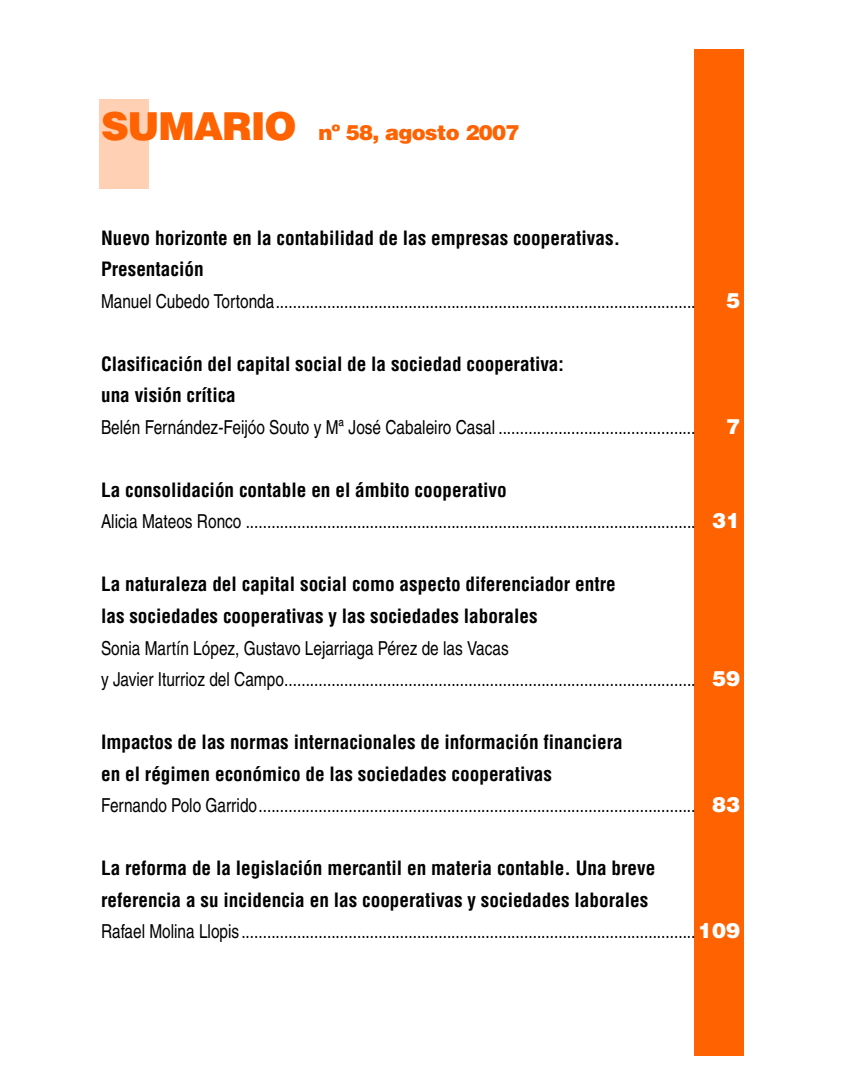
<style>
.page{position:relative;width:844px;height:1092px;background:#fff}
.page>*{position:absolute;margin:0;border:0;box-sizing:border-box;transform-origin:0 0}
.t1{font:900 21px "Helvetica";letter-spacing:-.035em;color:#ff6200}
.t2{font:900 21px "Helvetica";color:#fff}
.t3{font:19.25px/31.5px "Helvetica";color:#000;scale:.8 1}
.t4{font:700 condensed 19.25px/31.5px "Helvetica";color:#000}
.s1{font-size:38.5px}
.s2{font-weight:700;font-stretch:condensed}
.s3{font-weight:900;font-size:21px;color:#fff}
</style>
<div class="page">
<div style="left:99px;top:99px;width:50px;height:90px;background:#ffd0b3"></div>
<div style="left:694px;top:50px;width:49px;height:1005px;background:#ff6200"></div>
<p class="t1" style="left:101px;top:124px;width:420px"><span class="s1">SUMARIO</span> nº 58, agosto 2007</p>
<p class="t4" style="left:101px;top:222px;width:520px">Nuevo horizonte en la contabilidad de las empresas cooperativas.<br>Presentación</p>
<p class="t3" style="left:101px;top:287px;width:744px">Manuel Cubedo Tortonda..................................................................................................</p>
<p class="t2" style="left:726px;top:292px;width:16px">5</p>
<p class="t4" style="left:101px;top:348px;width:464px">Clasificación del capital social de la sociedad cooperativa: una visión crítica</p>
<p class="t3" style="left:101px;top:413px;width:744px">Belén Fernández-Feijóo Souto y Mª José Cabaleiro Casal ..............................................</p>
<p class="t2" style="left:726px;top:418px;width:16px">7</p>
<p class="t3" style="left:101px;top:476px;width:800px"><span class="s2">La consolidación contable en el ámbito cooperativo<br></span>Alicia Mateos Ronco ......................................................................................................... <span class="s3">31</span></p>
<p class="t4" style="left:101px;top:569px;width:516px">La naturaleza del capital social como aspecto diferenciador entre las sociedades cooperativas y las sociedades laborales</p>
<p class="t3" style="left:101px;top:633px;width:800px">Sonia Martín López, Gustavo Lejarriaga Pérez de las Vacas<br>y Javier Iturrioz del Campo................................................................................................ <span class="s3">59</span></p>
<p class="t3" style="left:101px;top:728px;width:800px"><span class="s2">Impactos de las normas internacionales de información financiera<br>en el régimen económico de las sociedades cooperativas<br></span>Fernando Polo Garrido...................................................................................................... <span class="s3">83</span></p>
<p class="t3" style="left:101px;top:854px;width:800px"><span class="s2">La reforma de la legislación mercantil en materia contable. Una breve referencia a su incidencia en las cooperativas y sociedades laborales<br></span>Rafael Molina Llopis .......................................................................................................... <span class="s3">109</span></p>
</div>
